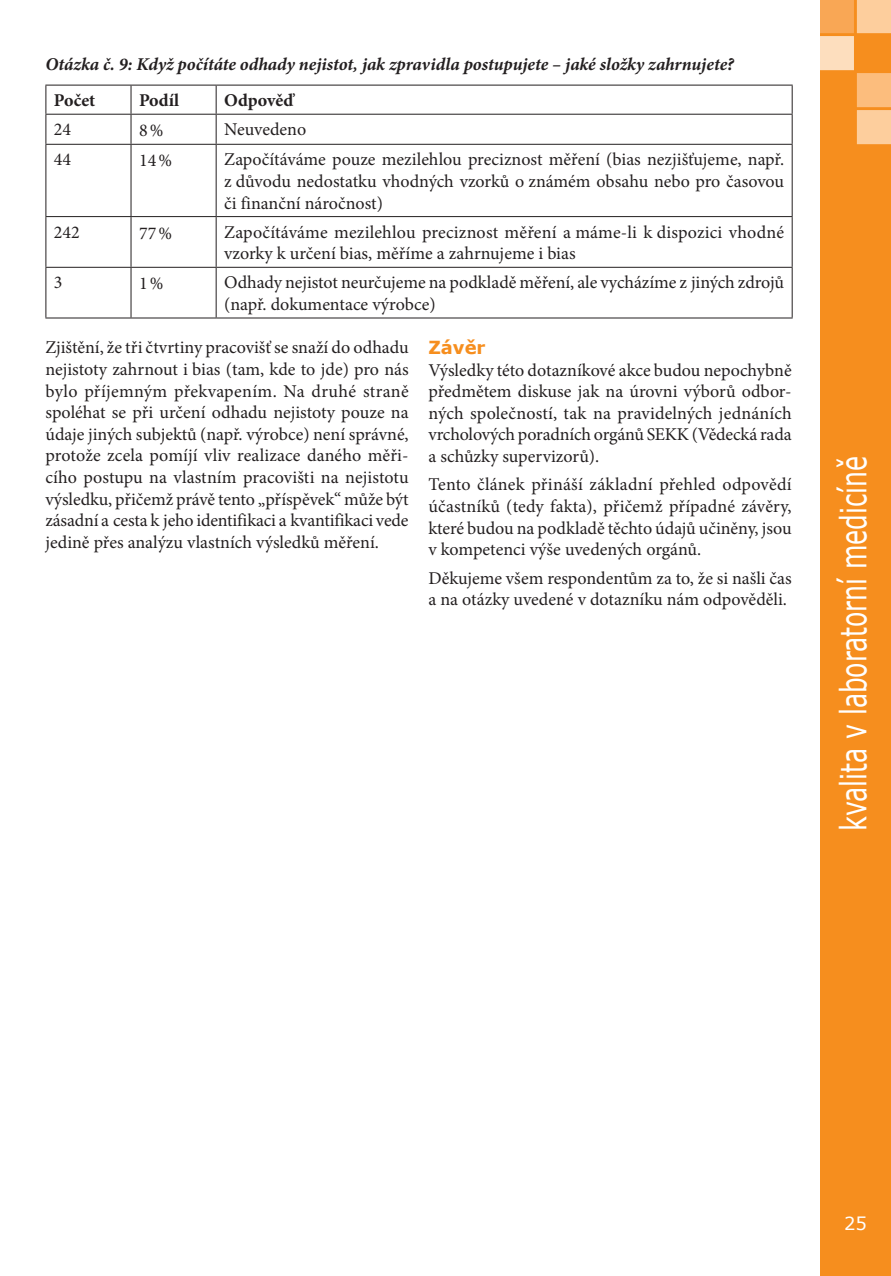
<style>
.page{position:relative;width:891px;height:1276px;background:#fff}
.page>*{position:absolute;margin:0;border:0;box-sizing:border-box;transform-origin:0 0}
.t1{font:36px "Verdana";color:#fff;scale:.7 1}
.t2{font:18px/21.6px "Minion Pro";letter-spacing:-.005em;color:#231f20;text-align:justify}
.t3{font:italic 700 18px "Minion Pro";letter-spacing:-.005em;color:#231f20}
.t4{font:700 18px "Minion Pro";letter-spacing:.005em;color:#231f20}
.t5{font:700 18px "Verdana";color:#f68e1e}
.t6{font:18px "Verdana";color:#fff}
</style>
<div class="page">
<div style="left:820px;top:0;width:70px;height:1276px;background:#f68e1e"></div>
<hr style="left:45px;top:85px;width:86px;height:1px;background:#231f20">
<hr style="left:131px;top:85px;width:85px;height:1px;background:#231f20">
<hr style="left:216px;top:85px;width:576px;height:1px;background:#231f20">
<hr style="left:45px;top:114px;width:86px;height:1px;background:#231f20">
<svg style="left:45px;top:86px;width:1px;height:58px"></svg>
<hr style="left:131px;top:114px;width:85px;height:1px;background:#231f20">
<svg style="left:130px;top:86px;width:1px;height:58px"></svg>
<hr style="left:216px;top:114px;width:576px;height:1px;background:#231f20">
<svg style="left:215px;top:86px;width:1px;height:58px"></svg>
<svg style="left:791px;top:86px;width:1px;height:58px"></svg>
<hr style="left:45px;top:144px;width:86px;height:1px;background:#231f20">
<hr style="left:45px;top:145px;width:1px;height:71px;background:#231f20">
<hr style="left:131px;top:144px;width:85px;height:1px;background:#231f20">
<hr style="left:130px;top:145px;width:1px;height:71px;background:#231f20">
<hr style="left:216px;top:144px;width:576px;height:1px;background:#231f20">
<hr style="left:215px;top:145px;width:1px;height:71px;background:#231f20">
<hr style="left:791px;top:145px;width:1px;height:71px;background:#231f20">
<hr style="left:45px;top:216px;width:86px;height:1px;background:#231f20">
<hr style="left:45px;top:217px;width:1px;height:50px;background:#231f20">
<hr style="left:131px;top:216px;width:85px;height:1px;background:#231f20">
<hr style="left:130px;top:217px;width:1px;height:50px;background:#231f20">
<hr style="left:216px;top:216px;width:576px;height:1px;background:#231f20">
<hr style="left:215px;top:217px;width:1px;height:50px;background:#231f20">
<hr style="left:791px;top:217px;width:1px;height:50px;background:#231f20">
<hr style="left:45px;top:267px;width:86px;height:1px;background:#231f20">
<hr style="left:45px;top:268px;width:1px;height:49px;background:#231f20">
<hr style="left:131px;top:267px;width:85px;height:1px;background:#231f20">
<hr style="left:130px;top:268px;width:1px;height:49px;background:#231f20">
<hr style="left:216px;top:267px;width:576px;height:1px;background:#231f20">
<hr style="left:215px;top:268px;width:1px;height:49px;background:#231f20">
<hr style="left:791px;top:268px;width:1px;height:49px;background:#231f20">
<hr style="left:45px;top:317px;width:86px;height:1px;background:#231f20">
<hr style="left:131px;top:317px;width:85px;height:1px;background:#231f20">
<hr style="left:216px;top:317px;width:576px;height:1px;background:#231f20">
<p class="t3" style="left:45px;top:51px;width:689px">Otázka č. 9: Když počítáte odhady nejistot, jak zpravidla postupujete – jaké složky zahrnujete?</p>
<p class="t4" style="left:54px;top:88px;width:43px">Počet</p>
<p class="t4" style="left:139px;top:88px;width:42px">Podíl</p>
<p class="t4" style="left:224px;top:88px;width:71px">Odpověď</p>
<p class="t2" style="left:54px;top:119px;width:19px">24</p>
<p class="t2" style="left:139px;top:120px;width:26px">8%</p>
<p class="t2" style="left:224px;top:119px;width:84px">Neuvedeno</p>
<p class="t2" style="left:54px;top:149px;width:19px">44</p>
<p class="t2" style="left:139px;top:150px;width:35px">14%</p>
<p class="t2" style="left:224px;top:149px;width:561px">Započítáváme pouze mezilehlou preciznost měření (bias nezjišťujeme, např. z důvodu nedostatku vhodných vzorků o známém obsahu nebo pro časovou či finanční náročnost)</p>
<p class="t2" style="left:54px;top:221px;width:27px">242</p>
<p class="t2" style="left:139px;top:222px;width:35px">77%</p>
<p class="t2" style="left:224px;top:221px;width:561px">Započítáváme mezilehlou preciznost měření a máme-li k dispozici vhodné vzorky k určení bias, měříme a zahrnujeme i bias</p>
<p class="t2" style="left:54px;top:272px;width:10px">3</p>
<p class="t2" style="left:139px;top:273px;width:26px">1%</p>
<p class="t2" style="left:224px;top:272px;width:561px">Odhady nejistot neurčujeme na podkladě měření, ale vycházíme z jiných zdrojů (např. dokumentace výrobce)</p>
<p class="t2" style="left:45px;top:337px;width:364px">Zjištění, že tři čtvrtiny pracovišť se snaží do odhadu nejistoty zahrnout i bias (tam, kde to jde) pro nás bylo příjemným překvapením. Na druhé straně spoléhat se při určení odhadu nejistoty pouze na údaje jiných subjektů (např. výrobce) není správné, protože zcela pomíjí vliv realizace daného měři&shy;cího postupu na vlastním pracovišti na nejistotu výsledku, přičemž právě tento „příspěvek“ může být zásadní a cesta k jeho identifikaci a kvantifikaci vede jedině přes analýzu vlastních výsledků měření.</p>
<p class="t5" style="left:428px;top:335px;width:59px">Závěr</p>
<p class="t2" style="left:428px;top:359px;width:364px">Výsledky této dotazníkové akce budou nepochybně předmětem diskuse jak na úrovni výborů odbor&shy;ných společností, tak na pravidelných jednáních vrcholových poradních orgánů SEKK (Vědecká rada a schůzky supervizorů).</p>
<p class="t2" style="left:428px;top:474px;width:364px">Tento článek přináší základní přehled odpovědí účastníků (tedy fakta), přičemž případné závěry, které budou na podkladě těchto údajů učiněny, jsou v kompetenci výše uvedených orgánů.</p>
<p class="t2" style="left:428px;top:567px;width:364px">Děkujeme všem respondentům za to, že si našli čas a na otázky uvedené v dotazníku nám odpověděli.</p>
<h1 class="t1" style="left:828px;top:831px;width:538px;rotate:-90deg">kvalita v laboratorní medicíně</h1>
<p class="t6" style="left:843px;top:1211px;width:24px">25</p>
</div>
